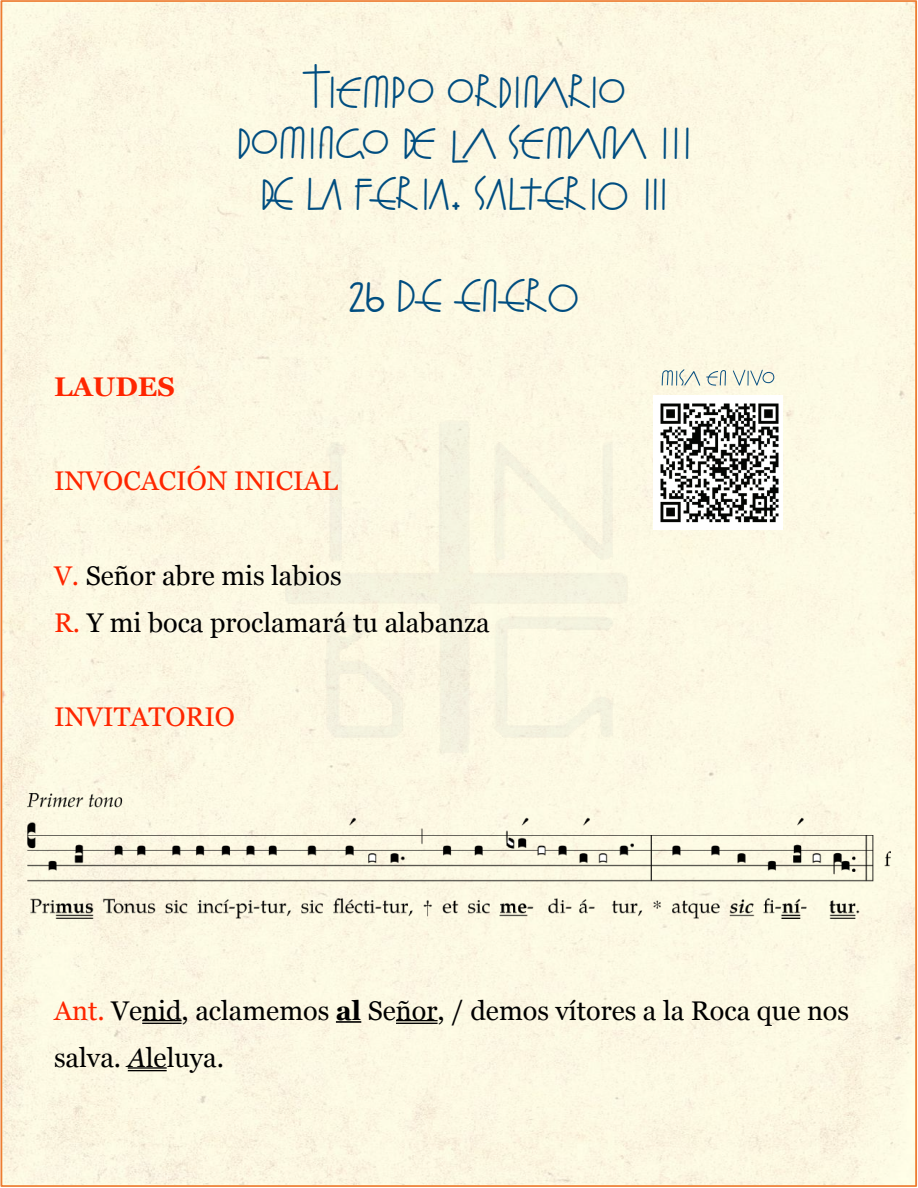
<style>
.page{position:relative;width:918px;height:1188px;background:#fff}
.page>*{position:absolute;margin:0;border:0;box-sizing:border-box;transform-origin:0 0}
.t1{font:45px/51px "Fray Gabriel";letter-spacing:-.015em;color:#004d80;text-align:center}
.t2{font:27px/47.2px "Georgia";color:#000}
.t3{font:27px "Georgia";color:#ff2600}
.t4{font:700 27px "Georgia";color:#ff2600}
.s1{color:#ff2600}
.s2{font-weight:700}
.s3{font-style:italic}
</style>
<div class="page">
<div style="left:4px;top:3px;width:910px;height:1181px;background:#fdf9e3"></div>
<img style="left:271px;top:416px;width:375px;height:355px">
<hr style="left:142px;top:1020px;width:40px;height:1px;background:#000">
<hr style="left:142px;top:1023px;width:40px;height:1px;background:#000">
<hr style="left:336px;top:1021px;width:25px;height:2px;background:#000">
<hr style="left:396px;top:1020px;width:42px;height:1px;background:#000">
<hr style="left:396px;top:1023px;width:42px;height:1px;background:#000">
<hr style="left:128px;top:1067px;width:39px;height:2px;background:#000">
<hr style="left:128px;top:1070px;width:39px;height:1px;background:#000">
<img style="left:27px;top:793px;width:864px;height:126px">
<svg style="left:662px;top:369px;width:38px;height:17px"></svg>
<svg style="left:706px;top:370px;width:20px;height:16px"></svg>
<svg style="left:733px;top:370px;width:41px;height:16px"></svg>
<img style="left:653px;top:396px;width:130px;height:134px">
<h1 class="t1" style="left:237px;top:64px;width:458px">TIEMPO ORDINARIO<br>DOMINGO DE LA SEMANA III<br>DE LA FERIA. SALTERIO III</h1>
<p class="t4" style="left:54px;top:366px;width:122px">LAUDES</p>
<h1 class="t1" style="left:350px;top:268px;width:231px">26 DE ENERO</h1>
<p class="t3" style="left:54px;top:461px;width:286px">INVOCACIÓN INICIAL</p>
<p class="t2" style="left:54px;top:551px;width:437px"><span class="s1">V.</span> Señor abre mis labios<br><span class="s1">R.</span> Y mi boca proclamará tu alabanza</p>
<p class="t3" style="left:54px;top:697px;width:183px">INVITATORIO</p>
<p class="t2" style="left:54px;top:986px;width:797px"><span class="s1">Ant.</span> Venid, aclamemos <span class="s2">al</span> Señor, / demos vítores a la Roca que nos salva. <span class="s3">A</span>leluya.</p>
</div>
